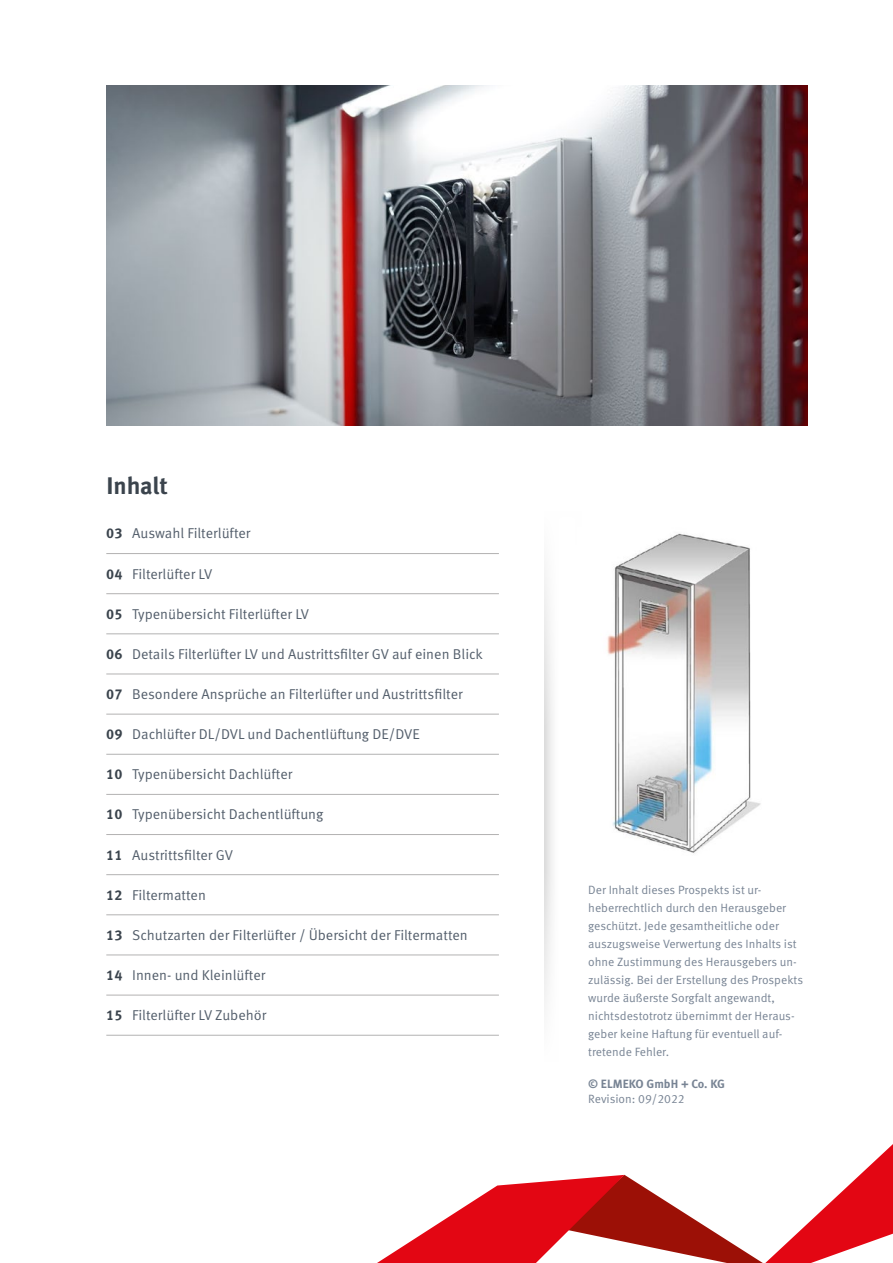
<style>
.page{position:relative;width:893px;height:1263px;background:#fff}
.page>*{position:absolute;margin:0;border:0;box-sizing:border-box;transform-origin:0 0}
.t1{font:700 24px "Meta OT";color:#3b444d}
.t2{font:14.25px "Meta OT";color:#535e6b}
.t3{font:12px/18px "Meta OT";color:#788494}
.t4{font:700 12px "Meta OT";color:#788494}
.s1{font-weight:700;color:#3b444d}
</style>
<div class="page">
<img style="left:106px;top:85px;width:702px;height:340px">
<svg style="left:377px;top:1144px;width:516px;height:119px"></svg>
<hr style="left:106px;top:553px;width:393px;height:1px;background:#b3b2b2">
<hr style="left:106px;top:593px;width:393px;height:1px;background:#b3b2b2">
<hr style="left:106px;top:634px;width:393px;height:1px;background:#b3b2b2">
<hr style="left:106px;top:674px;width:393px;height:1px;background:#b3b2b2">
<hr style="left:106px;top:714px;width:393px;height:1px;background:#b3b2b2">
<hr style="left:106px;top:754px;width:393px;height:1px;background:#b3b2b2">
<hr style="left:106px;top:794px;width:393px;height:1px;background:#b3b2b2">
<hr style="left:106px;top:834px;width:393px;height:1px;background:#b3b2b2">
<hr style="left:106px;top:874px;width:393px;height:1px;background:#b3b2b2">
<hr style="left:106px;top:914px;width:393px;height:1px;background:#b3b2b2">
<hr style="left:106px;top:955px;width:393px;height:1px;background:#b3b2b2">
<hr style="left:106px;top:995px;width:393px;height:1px;background:#b3b2b2">
<hr style="left:106px;top:1035px;width:393px;height:1px;background:#b3b2b2">
<img style="left:607px;top:533px;width:154px;height:320px">
<h1 class="t1" style="left:106px;top:470px;width:63px">Inhalt</h1>
<p class="t2" style="left:106px;top:525px;width:146px"><span class="s1">03</span> Auswahl Filterlüfter</p>
<p class="t2" style="left:106px;top:565px;width:107px"><span class="s1">04</span> Filterlüfter LV</p>
<p class="t2" style="left:106px;top:605px;width:204px"><span class="s1">05</span> Typenübersicht Filterlüfter LV</p>
<p class="t2" style="left:106px;top:645px;width:378px"><span class="s1">06</span> Details Filterlüfter LV und Austrittsfilter GV auf einen Blick</p>
<p class="t2" style="left:106px;top:685px;width:358px"><span class="s1">07</span> Besondere Ansprüche an Filterlüfter und Austrittsfilter</p>
<p class="t2" style="left:106px;top:726px;width:315px"><span class="s1">09</span> Dachlüfter DL/DVL und Dachentlüftung DE/DVE</p>
<p class="t2" style="left:106px;top:766px;width:188px"><span class="s1">10</span> Typenübersicht Dachlüfter</p>
<p class="t2" style="left:106px;top:806px;width:219px"><span class="s1">10</span> Typenübersicht Dachentlüftung</p>
<p class="t2" style="left:106px;top:846px;width:128px"><span class="s1">11</span> Austrittsfilter GV</p>
<p class="t2" style="left:106px;top:886px;width:101px"><span class="s1">12</span> Filtermatten</p>
<p class="t2" style="left:106px;top:926px;width:363px"><span class="s1">13</span> Schutzarten der Filterlüfter / Übersicht der Filtermatten</p>
<p class="t2" style="left:106px;top:966px;width:161px"><span class="s1">14</span> Innen- und Kleinlüfter</p>
<p class="t2" style="left:106px;top:1006px;width:162px"><span class="s1">15</span> Filterlüfter LV Zubehör</p>
<p class="t3" style="left:588px;top:881px;width:216px">Der Inhalt dieses Prospekts ist ur&shy;heberrechtlich durch den Herausgeber geschützt. Jede gesamtheitliche oder auszugsweise Verwertung des Inhalts ist ohne Zustimmung des Herausgebers un&shy;zulässig. Bei der Erstellung des Prospekts wurde äußerste Sorgfalt angewandt, nichtsdestotrotz übernimmt der Heraus&shy;geber keine Haftung für eventuell auf&shy;tretende Fehler.</p>
<p class="t4" style="left:588px;top:1076px;width:138px">© ELMEKO GmbH + Co. KG</p>
<p class="t3" style="left:588px;top:1090px;width:98px">Revision: 09/2022</p>
</div>
